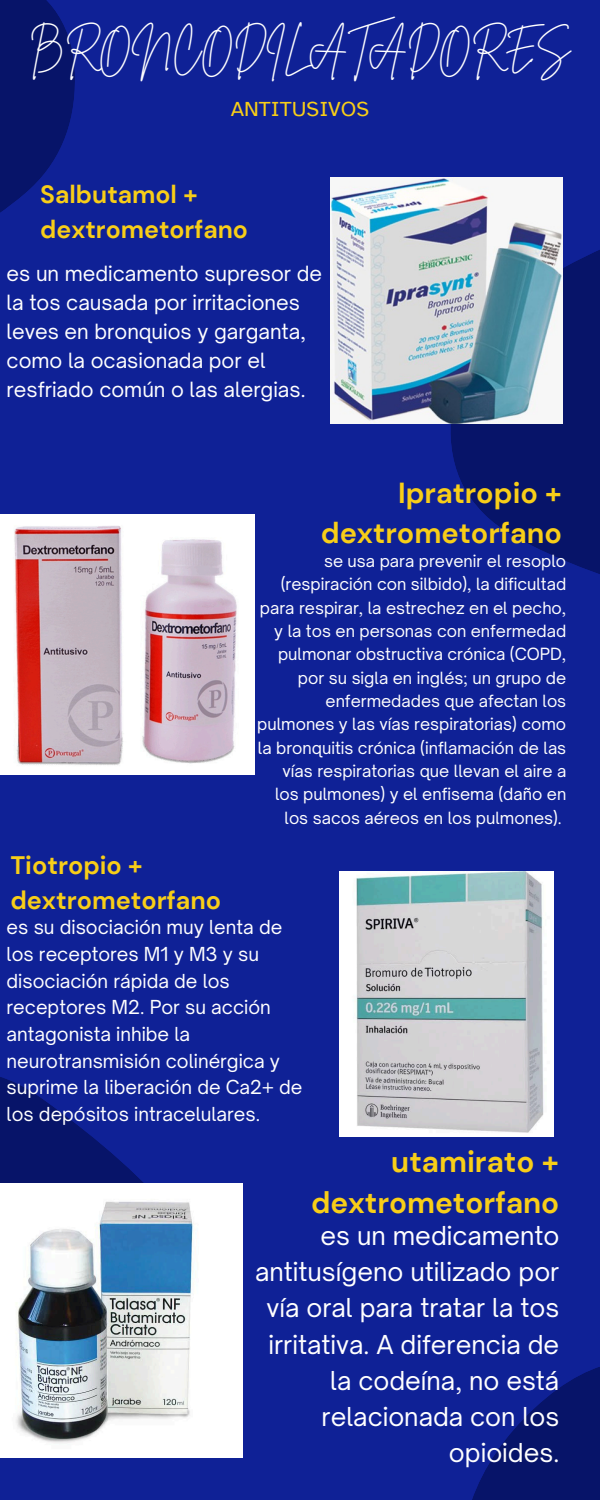
<style>
.page{position:relative;width:600px;height:1500px;background:#0f2196}
.page>*{position:absolute;margin:0;border:0;box-sizing:border-box;transform-origin:0 0}
.t1{font:36.3px "Brittany Signature";color:#fff}
.t2{font:700 29.8px/41.3px "DM Sans";color:#f8ce18;text-align:right}
.t3{font:700 28.9px/40.1px "DM Sans";color:#f8ce18;text-align:right}
.t4{font:700 25.3px/35.1px "DM Sans";color:#f8ce18}
.t5{font:25px/36.1px "Open Sauce One";color:#fff;text-align:right}
.t6{font:700 24.9px/34.6px "DM Sans";color:#f8ce18}
.t7{font:21.5px "Atkinson Hyperlegible";color:#f8ce18}
.t8{font:20.1px/29.1px "Open Sauce One";color:#fff}
.t9{font:18.5px/26.7px "Open Sauce One";color:#fff}
.t10{font:16.1px/23.3px "Open Sauce One";color:#fff;text-align:right}
</style>
<div class="page">
<svg style="left:447px;top:191px;width:153px;height:383px;fill:#071469"></svg>
<svg style="left:0;top:0;width:75px;height:213px"></svg>
<svg style="left:472px;top:1367px;width:128px;height:133px"></svg>
<svg style="left:0;top:1077px;width:214px;height:107px"></svg>
<img style="left:330px;top:177px;width:232px;height:246px">
<img style="left:0;top:515px;width:255px;height:259px">
<img style="left:340px;top:872px;width:213px;height:265px">
<img style="left:0;top:1184px;width:243px;height:274px">
<p class="t1" style="left:30px;top:24px;width:542px">BRONCODILATADORES</p>
<p class="t7" style="left:231px;top:95px;width:140px">ANTITUSIVOS</p>
<h3 class="t6" style="left:40px;top:178px;width:209px">Salbutamol + dextrometorfano</h3>
<h6 class="t8" style="left:7px;top:259px;width:317px">es un medicamento supresor de la tos causada por irritaciones leves en bronquios y garganta, como la ocasionada por el resfriado común o las alergias.</h6>
<p class="t3" style="left:321px;top:473px;width:243px">Ipratropio + dextrometorfano</p>
<h3 class="t10" style="left:257px;top:549px;width:311px">se usa para prevenir el resoplo (respiración con silbido), la dificultad para respirar, la estrechez en el pecho, y la tos en personas con enfermedad pulmonar obstructiva crónica (COPD, por su sigla en inglés; un grupo de enfermedades que afectan los pulmones y las vías respiratorias) como la bronquitis crónica (inflamación de las vías respiratorias que llevan el aire a los pulmones) y el enfisema (daño en los sacos aéreos en los pulmones).</h3>
<h2 class="t4" style="left:10px;top:848px;width:212px">Tiotropio + dextrometorfano</h2>
<p class="t9" style="left:7px;top:914px;width:297px">es su disociación muy lenta de los receptores M1 y M3 y su disociación rápida de los receptores M2. Por su acción antagonista inhibe la neurotransmisión colinérgica y suprime la liberación de Ca2+ de los depósitos intracelulares.</p>
<p class="t2" style="left:311px;top:1141px;width:250px">utamirato + dextrometorfano</p>
<p class="t5" style="left:255px;top:1218px;width:306px">es un medicamento antitusígeno utilizado por vía oral para tratar la tos irritativa. A diferencia de la codeína, no está relacionada con los opioides.</p>
</div>
